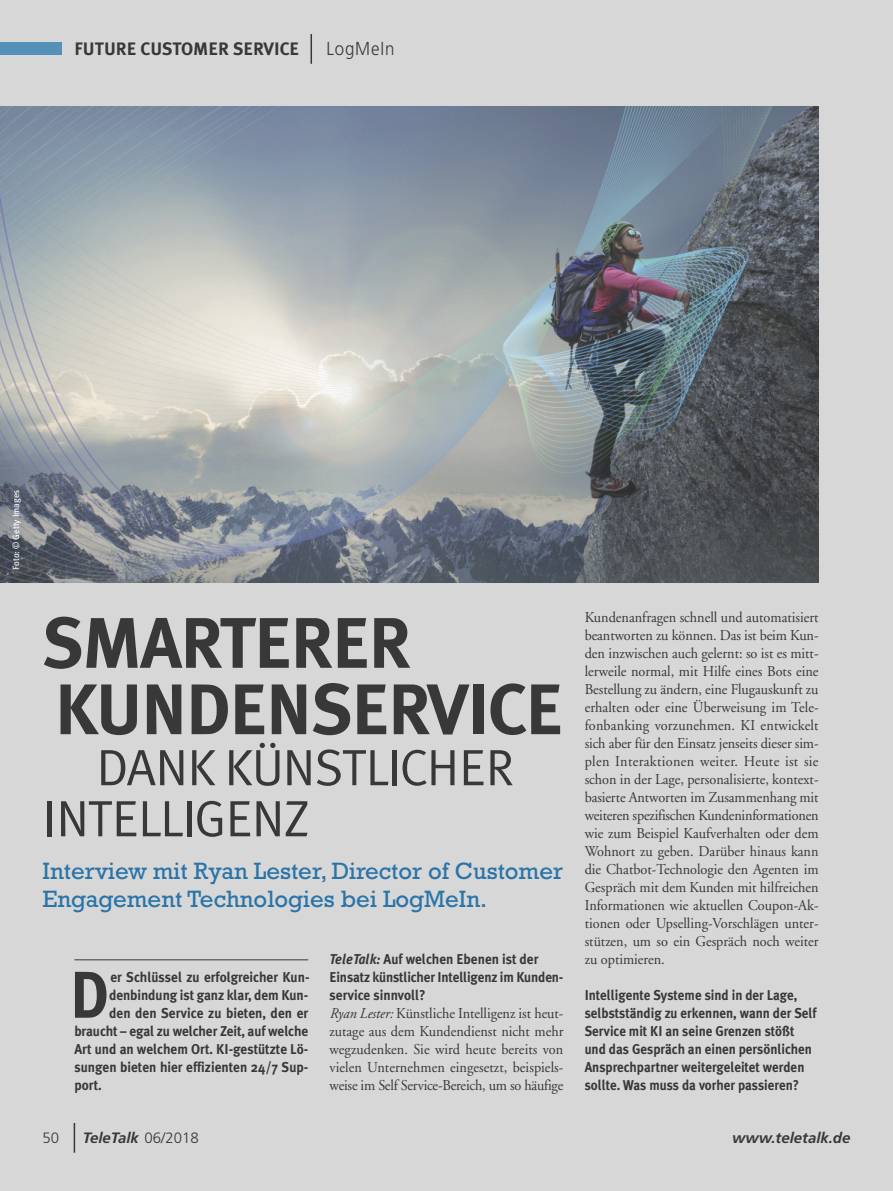
<style>
.page{position:relative;width:893px;height:1191px;background:#d7d7d7}
.page>*{position:absolute;margin:0;border:0;box-sizing:border-box;transform-origin:0 0}
.t1{font:700 71.4px/66.3px "Meta Plus";letter-spacing:-.025em;color:#393839}
.t2{font:700 66px "Meta Plus";color:#393839;scale:.94 1}
.t3{font:51px/51px "Meta Plus Normal";letter-spacing:-.025em;color:#393839}
.t4{font:24px/28.5px "Rockwell";color:#2a74a8}
.t5{font:300 18.75px "Frutiger";letter-spacing:.05em;color:#393839;scale:.9 1}
.t6{font:700 18px "Meta Plus";color:#393839}
.t7{font:15px/18px "Adobe Garamond";color:#393839;text-align:justify;scale:.95 1}
.t8{font:italic 700 15px "Frutiger";color:#393839}
.t9{font:300 15px "Frutiger";color:#393839}
.t10{font:700 14.25px/18px "Meta Plus";color:#393839;scale:.94 1}
.t11{font:700 14.25px/18px "Meta Plus";color:#393839;scale:.92 1}
.t12{font:9px "Meta Plus";color:#fff}
.s1{font-style:italic}
.s2{font-weight:300;font-style:normal}
</style>
<div class="page">
<svg style="left:74px;top:1123px;width:1px;height:29px"></svg>
<hr style="left:74px;top:959px;width:234px;height:1px;background:#393839">
<img style="left:0;top:106px;width:818px;height:477px">
<hr style="left:311px;top:34px;width:1px;height:30px;background:#393839">
<div style="left:0;top:43px;width:62px;height:12px;background:#5590b9"></div>
<p class="t6" style="left:74px;top:38px;width:226px">FUTURE CUSTOMER SERVICE</p>
<p class="t5" style="left:327px;top:41px;width:77px">LogMeIn</p>
<p class="t12" style="left:11px;top:570px;width:82px;rotate:-90deg">Foto: © Getty Images</p>
<h1 class="t1" style="left:43px;top:610px;width:522px">SMARTERER<br>KUNDENSERVICE</h1>
<h3 class="t3" style="left:43px;top:742px;width:474px;text-indent:54px">DANK KÜNSTLICHER<br>INTELLIGENZ</h3>
<h3 class="t4" style="left:43px;top:858px;width:522px">Interview mit Ryan Lester, Director of Customer<br>Engagement Technologies bei LogMeIn.</h3>
<h2 class="t2" style="left:70px;top:956px;width:43px">D</h2>
<p class="t10" style="left:110px;top:967px;width:213px">er Schlüssel zu erfolgreicher Kun-</p>
<p class="t10" style="left:109px;top:985px;width:213px">denbindung ist ganz klar, dem Kun-</p>
<p class="t10" style="left:109px;top:1003px;width:213px">den den Service zu bieten, den er</p>
<p class="t10" style="left:74px;top:1021px;width:250px">braucht – egal zu welcher Zeit, auf welche</p>
<p class="t10" style="left:74px;top:1039px;width:250px">Art und an welchem Ort. KI-gestützte Lö-</p>
<p class="t10" style="left:74px;top:1057px;width:250px">sungen bieten hier effizienten 24/7 Sup-</p>
<p class="t10" style="left:74px;top:1075px;width:31px">port.</p>
<p class="t10" style="left:330px;top:949px;width:250px"><span class="s1">TeleTalk:</span> Auf welchen Ebenen ist der<br>Einsatz künstlicher Intelligenz im Kunden&shy;service sinnvoll?</p>
<p class="t7" style="left:330px;top:1005px;width:248px"><span class="s1">Ryan Lester:</span> Künstliche Intelligenz ist heut&shy;zutage aus dem Kundendienst nicht mehr wegzudenken. Sie wird heute bereits von vielen Unternehmen eingesetzt, beispiels&shy;weise im Self Service-Bereich, um so häufige</p>
<p class="t7" style="left:585px;top:609px;width:248px">Kundenanfragen schnell und automatisiert beantworten zu können. Das ist beim Kun&shy;den inzwischen auch gelernt: so ist es mitt&shy;lerweile normal, mit Hilfe eines Bots eine Bestellung zu ändern, eine Flugauskunft zu erhalten oder eine Überweisung im Tele&shy;fonbanking vorzunehmen. KI entwickelt sich aber für den Einsatz jenseits dieser sim&shy;plen Interaktionen weiter. Heute ist sie schon in der Lage, personalisierte, kontext&shy;basierte Antworten im Zusammenhang mit weiteren spezifischen Kundeninformationen wie zum Beispiel Kaufverhalten oder dem Wohnort zu geben. Darüber hinaus kann die Chatbot-Technologie den Agenten im Gespräch mit dem Kunden mit hilfreichen Informationen wie aktuellen Coupon-Ak&shy;tionen oder Upselling-Vorschlägen unter&shy;stützen, um so ein Gespräch noch weiter zu optimieren.</p>
<p class="t11" style="left:585px;top:985px;width:254px">Intelligente Systeme sind in der Lage, selbstständig zu erkennen, wann der Self Service mit KI an seine Grenzen stößt und das Gespräch an einen persönlichen Ansprechpartner weitergeleitet werden sollte. Was muss da vorher passieren?</p>
<p class="t9" style="left:43px;top:1131px;width:18px">50</p>
<p class="t8" style="left:83px;top:1131px;width:117px">TeleTalk <span class="s2">06/2018</span></p>
<p class="t8" style="left:732px;top:1131px;width:120px">www.teletalk.de</p>
</div>
